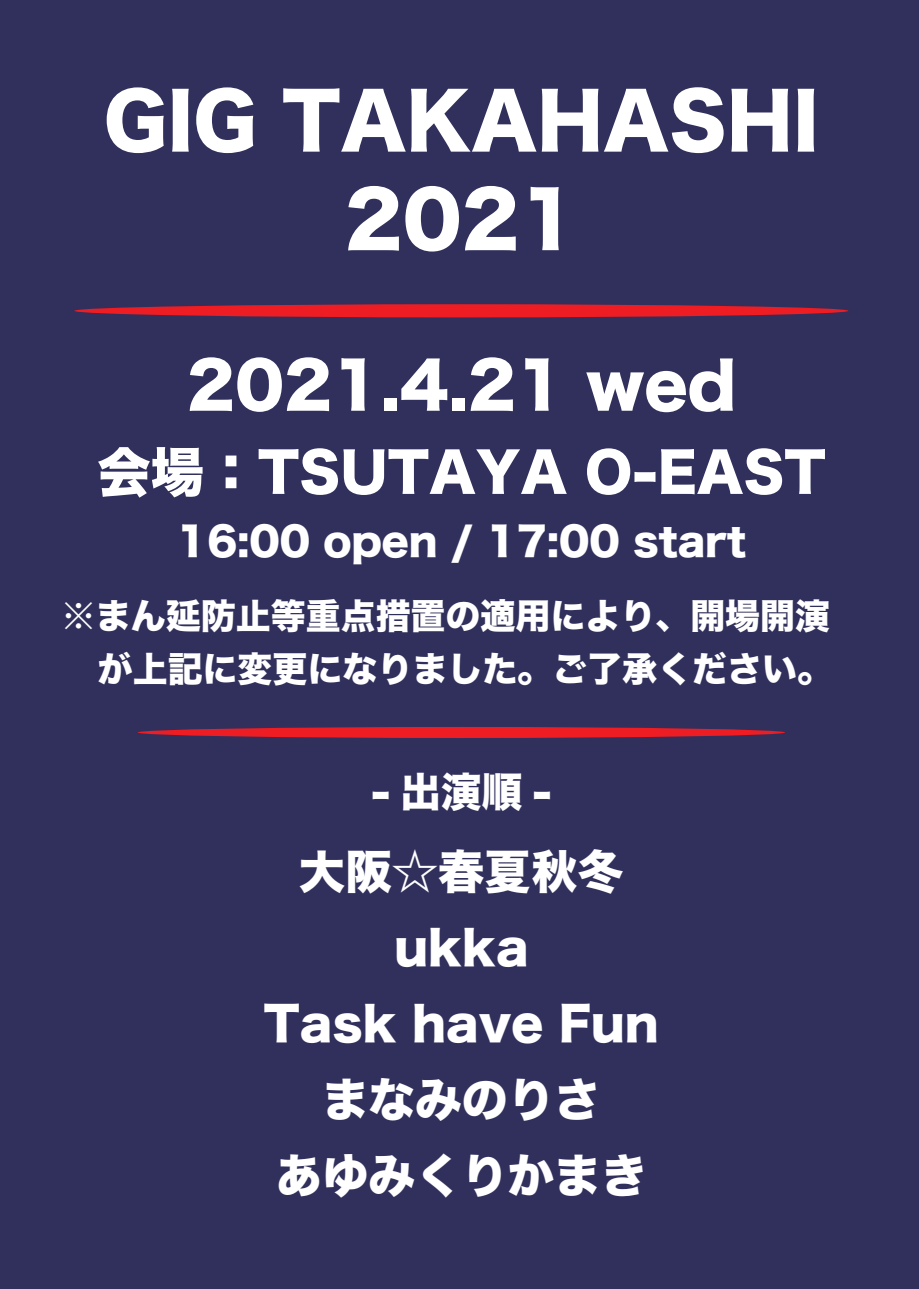
<style>
.page{position:relative;width:919px;height:1289px;background:#fff}
.page>*{position:absolute;margin:0;border:0;box-sizing:border-box;transform-origin:0 0}
.t1{font:75.45px/98.6px "Hira Kaku Std W8";color:#fff;text-align:center}
.t2{font:62.85px "Hira Kaku Std W8";color:#fff}
.t3{font:53.55px "Hira Kaku Std W8";color:#fff}
.t4{font:46.35px/75.9px "Hira Kaku Std W8";color:#fff;text-align:center}
.t5{font:40.5px "Hira Kaku Std W8";color:#fff}
.t6{font:39.3px "Hira Kaku Std W8";color:#fff}
.t7{font:34.95px/52.5px "Hira Kaku Std W8";color:#fff;text-align:right}
</style>
<div class="page">
<div style="left:0;top:0;width:918px;height:1288px;background:#31305c"></div>
<div style="left:138px;top:727px;width:646px;height:11px;background:#ee1d23;border-radius:50%"></div>
<div style="left:74px;top:304px;width:774px;height:13px;background:#ee1d23;border-radius:50%"></div>
<h1 class="t1" style="left:104px;top:74px;width:716px">GIG TAKAHASHI<br>2021</h1>
<h2 class="t2" style="left:187px;top:350px;width:550px">2021.4.21 wed</h2>
<h3 class="t3" style="left:97px;top:442px;width:730px">会場：TSUTAYA O-EAST</h3>
<p class="t6" style="left:177px;top:519px;width:570px">16:00 open / 17:00 start</p>
<p class="t7" style="left:61px;top:590px;width:772px">※まん延防止等重点措置の適用により、開場開演が上記に変更になりました。ご了承ください。</p>
<p class="t5" style="left:371px;top:769px;width:182px">- 出演順 -</p>
<h3 class="t4" style="left:264px;top:835px;width:396px">大阪☆春夏秋冬ukka<br>Task have Funまなみのりさ<br>あゆみくりかまき</h3>
</div>
